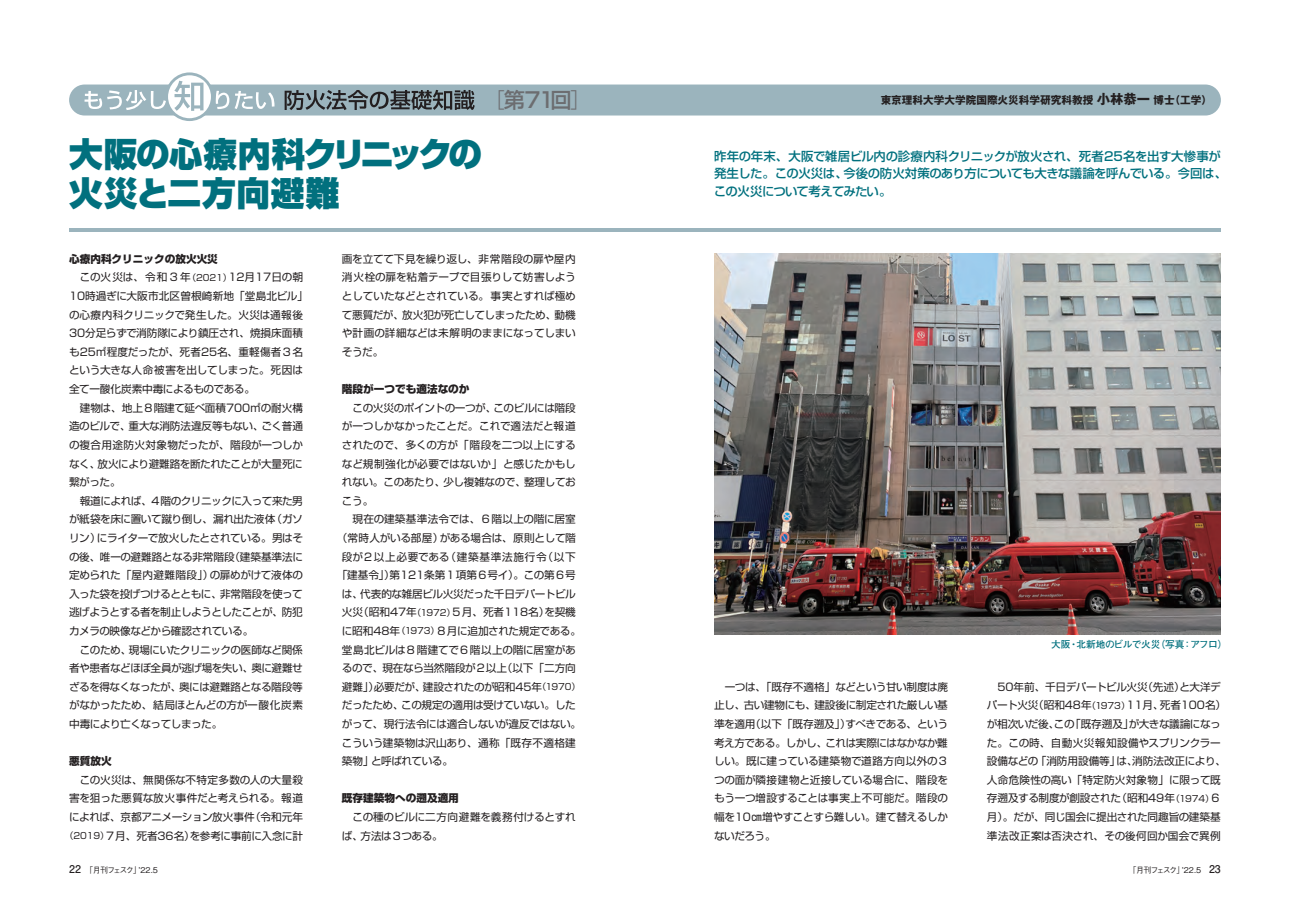
<style>
.page{position:relative;width:1290px;height:911px;background:#fff}
.page>*{position:absolute;margin:0;border:0;box-sizing:border-box;transform-origin:0 0}
.t1{font:900 33.62px/39px "Shin Go Pr 6 N";letter-spacing:-.02em;color:#01707e}
.t2{font:500 21.25px "Shin Go Pr 6 N";color:#6c6d70}
.t3{font:500 12.38px/17.8px "Shin Go Pr 6 N";letter-spacing:-.035em;color:#01707e}
.t4{font:10.62px/18.6px "Shin Go Pr 6 N";letter-spacing:-.03em;color:#231f20;text-align:justify}
.t5{font:10.62px "Shin Go Pr 6 N";letter-spacing:-.005em;color:#231f20}
.t6{font:800 10.62px "Shin Go Pr 6 N";color:#231f20}
.t7{font:700 10.62px "Gothic MB101 Pr 6 N";color:#231f20}
.t8{font:10.62px "Shin Go Pr 6 N";color:#231f20}
.t9{font:10.62px "Shin Go Pr 6 N";letter-spacing:.015em;color:#231f20}
.t10{font:10.62px "Shin Go Pr 6 N";letter-spacing:.065em;color:#231f20}
.t11{font:10.62px "Shin Go Pr 6 N";letter-spacing:.03em;color:#231f20}
.t12{font:10.62px "Shin Go Pr 6 N";letter-spacing:.025em;color:#231f20}
.t13{font:700 9.75px "Futo Go B101 Pr 6 N";letter-spacing:-.05em;color:#01707e}
.t14{font:500 8px "Gothic BBB Pr 6 N";letter-spacing:-.165em;color:#231f20}
.s1{font-weight:300}
.s2{font-size:13.25px}
.s3{font-size:8.88px}
.s4{font-family:"Futo Go B101 Pr 6 N";font-weight:700;font-size:10.62px}
</style>
<div class="page">
<div style="left:69px;top:84px;width:1152px;height:31px;background:#9bb4bd;border-radius:15px"></div>
<svg style="left:167px;top:74px;width:45px;height:46px"></svg>
<div style="left:165px;top:72px;width:49px;height:49px;border:3px solid #9bb4bd;border-radius:50%"></div>
<svg style="left:85px;top:90px;width:81px;height:20px"></svg>
<svg style="left:174px;top:81px;width:29px;height:30px"></svg>
<svg style="left:216px;top:91px;width:13px;height:18px"></svg>
<svg style="left:235px;top:91px;width:39px;height:18px"></svg>
<svg style="left:285px;top:90px;width:190px;height:20px"></svg>
<hr style="left:69px;top:229px;width:1152px;height:3px;background:#9bb4bd">
<img style="left:714px;top:253px;width:507px;height:381px">
<h1 class="t1" style="left:69px;top:134px;width:414px">大阪の心療内科クリニックの火災と二方向避難</h1>
<h2 class="t2" style="left:483px;top:83px;width:110px"><span class="s1">［</span>第71回<span class="s1">］</span></h2>
<p class="t7" style="left:881px;top:91px;width:333px">東京理科大学大学院国際火災科学研究科教授 <span class="s2">小林恭一</span> 博士（工学）</p>
<p class="t3" style="left:714px;top:146px;width:514px">昨年の年末、大阪で雑居ビル内の診療内科クリニックが放火され、死者25名を出す大惨事が発生した。この火災は、今後の防火対策のあり方についても大きな議論を呼んでいる。今回は、この火災について考えてみたい。</p>
<p class="t6" style="left:69px;top:250px;width:150px">心療内科クリニックの放火火災</p>
<p class="t8" style="left:80px;top:269px;width:225px">この火災は、令和３年<span class="s3">（2021）</span>12月17日の朝</p>
<p class="t9" style="left:69px;top:287px;width:241px">10時過ぎに大阪市北区曽根崎新地「堂島北ビル」</p>
<p class="t4" style="left:69px;top:304px;width:235px">の心療内科クリニックで発生した。火災は通報後</p>
<p class="t4" style="left:69px;top:323px;width:235px">30分足らずで消防隊により鎮圧され、焼損床面積</p>
<p class="t5" style="left:69px;top:343px;width:235px">も25㎡程度だったが、死者25名、重軽傷者３名</p>
<p class="t4" style="left:69px;top:360px;width:235px">という大きな人命被害を出してしまった。死因は</p>
<p class="t4" style="left:69px;top:379px;width:187px">全て一酸化炭素中毒によるものである。</p>
<p class="t5" style="left:80px;top:399px;width:225px">建物は、地上８階建て延べ面積700㎡の耐火構</p>
<p class="t4" style="left:69px;top:416px;width:235px">造のビルで、重大な消防法違反等もない、ごく普通</p>
<p class="t4" style="left:69px;top:435px;width:235px">の複合用途防火対象物だったが、階段が一つしか</p>
<p class="t4" style="left:69px;top:453px;width:235px">なく、放火により避難路を断たれたことが大量死に</p>
<p class="t4" style="left:69px;top:472px;width:53px">繋がった。</p>
<p class="t4" style="left:80px;top:490px;width:225px">報道によれば、４階のクリニックに入って来た男</p>
<p class="t4" style="left:69px;top:509px;width:235px">が紙袋を床に置いて蹴り倒し、漏れ出た液体（ガソ</p>
<p class="t4" style="left:69px;top:528px;width:235px">リン）にライターで放火したとされている。男はそ</p>
<p class="t5" style="left:69px;top:548px;width:235px">の後、唯一の避難路となる非常階段（建築基準法に</p>
<p class="t4" style="left:69px;top:565px;width:235px">定められた「屋内避難階段」）の扉めがけて液体の</p>
<p class="t4" style="left:69px;top:583px;width:235px">入った袋を投げつけるとともに、非常階段を使って</p>
<p class="t4" style="left:69px;top:602px;width:235px">逃げようとする者を制止しようとしたことが、防犯</p>
<p class="t4" style="left:69px;top:621px;width:186px">カメラの映像などから確認されている。</p>
<p class="t4" style="left:80px;top:639px;width:225px">このため、現場にいたクリニックの医師など関係</p>
<p class="t4" style="left:69px;top:658px;width:235px">者や患者などほぼ全員が逃げ場を失い、奥に避難せ</p>
<p class="t4" style="left:69px;top:676px;width:235px">ざるを得なくなったが、奥には避難路となる階段等</p>
<p class="t4" style="left:69px;top:695px;width:235px">がなかったため、結局ほとんどの方が一酸化炭素</p>
<p class="t4" style="left:69px;top:714px;width:155px">中毒により亡くなってしまった。</p>
<p class="t6" style="left:69px;top:752px;width:44px">悪質放火</p>
<p class="t4" style="left:65px;top:769px;width:240px;text-align:right">この火災は、無関係な不特定多数の人の大量殺<br>害を狙った悪質な放火事件だと考えられる。報道によれば、京都アニメーション放火事件（令和元年<span class="s3">（2019）</span>７月、死者36名）を参考に事前に入念に計</p>
<p class="t4" style="left:342px;top:249px;width:235px">画を立てて下見を繰り返し、非常階段の扉や屋内消火栓の扉を粘着テープで目張りして妨害しようとしていたなどとされている。事実とすれば極めて悪質だが、放火犯が死亡してしまったため、動機や計画の詳細などは未解明のままになってしまいそうだ。</p>
<p class="t6" style="left:342px;top:380px;width:129px">階段が一つでも適法なのか</p>
<p class="t4" style="left:342px;top:397px;width:235px;text-indent:11px">この火災のポイントの一つが、このビルには階段が一つしかなかったことだ。これで適法だと報道されたので、多くの方が「階段を二つ以上にするなど規制強化が必要ではないか」と感じたかもしれない。このあたり、少し複雑なので、整理しておこう。</p>
<p class="t12" style="left:353px;top:510px;width:225px">現在の建築基準法令では、６階以上の階に居室</p>
<p class="t4" style="left:337px;top:528px;width:241px">（常時人がいる部屋）がある場合は、原則として階</p>
<p class="t10" style="left:342px;top:548px;width:235px">段が２以上必要である（建築基準法施行令（以下</p>
<p class="t5" style="left:337px;top:566px;width:241px">「建基令」）第121条第１項第６号イ）。この第６号</p>
<p class="t4" style="left:342px;top:583px;width:235px">は、代表的な雑居ビル火災だった千日デパートビル</p>
<p class="t5" style="left:342px;top:603px;width:235px">火災（昭和47年<span class="s3">（1972）</span>５月、死者118名）を契機</p>
<p class="t4" style="left:342px;top:621px;width:241px">に昭和48年<span class="s3">（1973）</span>８月に追加された規定である。</p>
<p class="t4" style="left:342px;top:639px;width:235px">堂島北ビルは８階建てで６階以上の階に居室があ</p>
<p class="t5" style="left:342px;top:659px;width:235px">るので、現在なら当然階段が２以上（以下「二方向</p>
<p class="t4" style="left:342px;top:676px;width:240px">避難」）必要だが、建設されたのが昭和45年<span class="s3">（1970）</span></p>
<p class="t4" style="left:342px;top:695px;width:235px">だったため、この規定の適用は受けていない。した</p>
<p class="t4" style="left:342px;top:714px;width:241px">がって、現行法令には適合しないが違反ではない。</p>
<p class="t11" style="left:342px;top:734px;width:235px">こういう建築物は沢山あり、通称「既存不適格建</p>
<p class="t4" style="left:342px;top:751px;width:113px">築物」と呼ばれている。</p>
<p class="t6" style="left:342px;top:790px;width:118px">既存建築物への遡及適用</p>
<p class="t4" style="left:342px;top:807px;width:235px;text-indent:11px">この種のビルに二方向避難を義務付けるとすれば、方法は３つある。</p>
<p class="t4" style="left:714px;top:676px;width:235px;text-indent:11px">一つは、「既存不適格」などという甘い制度は廃止し、古い建物にも、建設後に制定された厳しい基準を適用（以下「既存遡及」）すべきである、という考え方である。しかし、これは実際にはなかなか難しい。既に建っている建築物で道路方向以外の３つの面が隣接建物と近接している場合に、階段をもう一つ増設することは事実上不可能だ。階段の幅を10㎝増やすことすら難しい。建て替えるしかないだろう。</p>
<p class="t13" style="left:1051px;top:637px;width:178px">大阪・北新地のビルで火災（写真：アフロ）</p>
<p class="t4" style="left:987px;top:676px;width:241px;text-align:center">50年前、千日デパートビル火災（先述）と大洋デ<br>パート火災（昭和48年<span class="s3">（1973）</span>11月、死者100名）が相次いだ後、この「既存遡及」が大きな議論になった。この時、自動火災報知設備やスプリンクラー設備などの「消防用設備等」は、消防法改正により、人命危険性の高い「特定防火対象物」に限って既存遡及する制度が創設された（昭和49年<span class="s3">（1974）</span>６月）。だが、同じ国会に提出された同趣旨の建築基準法改正案は否決され、その後何回か国会で異例</p>
<p class="t14" style="left:69px;top:863px;width:90px"><span class="s4">22</span>　「月刊フェスク」’22.5</p>
<p class="t14" style="left:1128px;top:863px;width:94px">「月刊フェスク」’22.5　<span class="s4">23</span></p>
</div>
